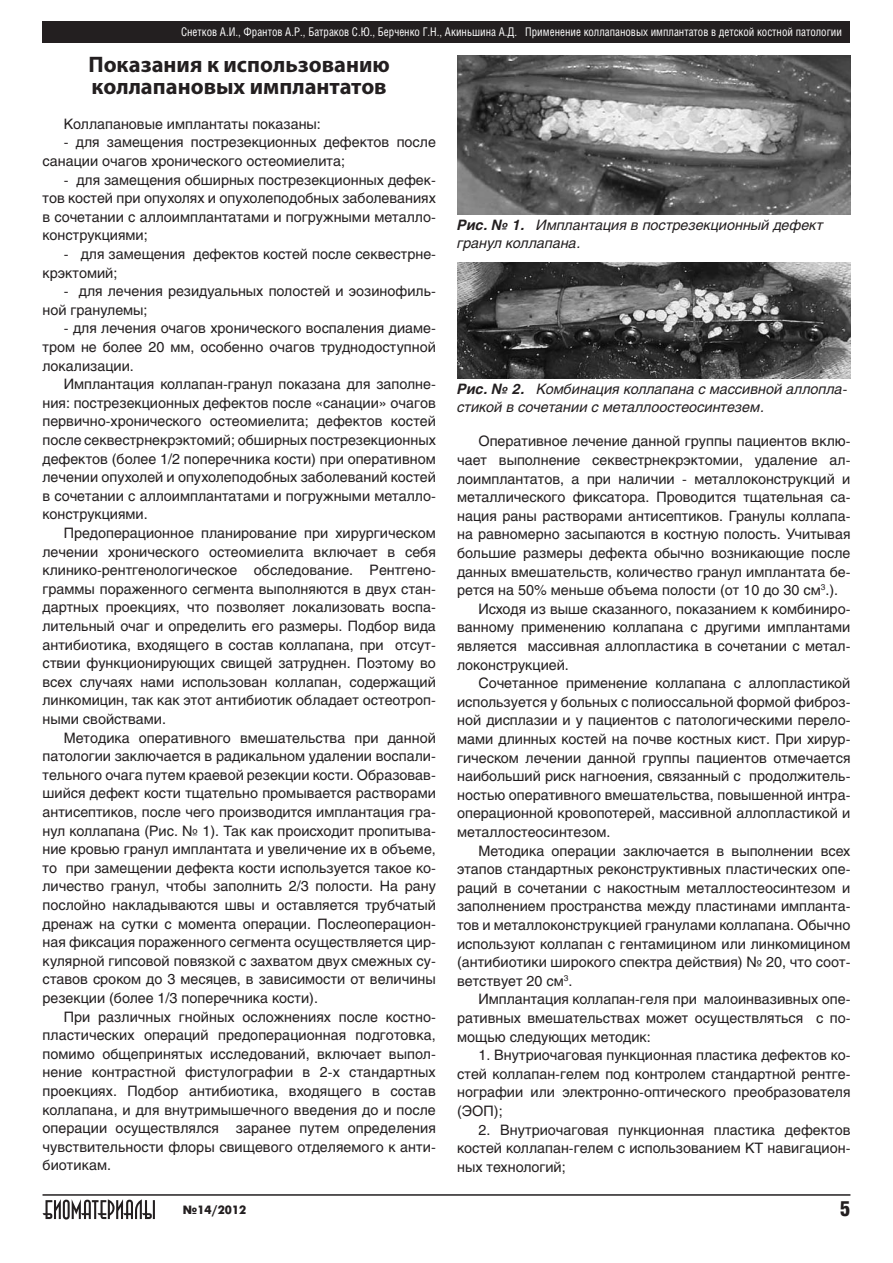
<style>
.page{position:relative;width:893px;height:1263px;background:#fff}
.page>*{position:absolute;margin:0;border:0;box-sizing:border-box;transform-origin:0 0}
.t1{font:700 22.5px/21.8px "Myriad Pro";color:#231f20}
.t2{font:900 21px "Helios Cond";color:#231f20}
.t3{font:14.25px/18.6px "Helios";color:#231f20;text-align:justify}
.t4{font:italic 14.25px/18.6px "Helios";color:#231f20}
.t5{font:12px "Helios Cond";color:#fff;scale:.94 1}
.t6{font:12px "Futuris XC";color:#231f20}
.s1{font-weight:700}
</style>
<div class="page">
<div style="left:43px;top:21px;width:807px;height:22px;background:#231f20"></div>
<hr style="left:43px;top:1194px;width:807px;height:2px;background:#231f20">
<svg style="left:43px;top:1199px;width:112px;height:20px"></svg>
<img style="left:457px;top:55px;width:393px;height:159px">
<img style="left:457px;top:262px;width:393px;height:116px">
<p class="t5" style="left:181px;top:27px;width:704px">Снетков А.И., Франтов А.Р., Батраков С.Ю., Берченко Г.Н., Акиньшина А.Д. Применение коллапановых имплантатов в детской костной патологии</p>
<h1 class="t1" style="left:88px;top:56px;width:303px">Показания к использованию коллапановых имплантатов</h1>
<p class="t3" style="left:64px;top:117px;width:259px">Коллапановые имплантаты показаны:</p>
<p class="t3" style="left:43px;top:135px;width:395px;text-indent:21px">- для замещения пострезекционных дефектов после санации очагов хронического остеомиелита;</p>
<p class="t3" style="left:43px;top:172px;width:395px;text-indent:21px">- для замещения обширных пострезекционных дефек&shy;тов костей при опухолях и опухолеподобных заболеваниях в сочетании с аллоимплантатами и погружными металло&shy;конструкциями;</p>
<p class="t3" style="left:43px;top:247px;width:395px;text-indent:21px">- для замещения дефектов костей после секвестрне&shy;крэктомий;</p>
<p class="t3" style="left:43px;top:284px;width:395px;text-indent:21px">- для лечения резидуальных полостей и эозинофиль&shy;ной гранулемы;</p>
<p class="t3" style="left:43px;top:321px;width:395px;text-indent:21px">- для лечения очагов хронического воспаления диаме&shy;тром не более 20 мм, особенно очагов труднодоступной локализации.</p>
<p class="t3" style="left:43px;top:377px;width:395px;text-indent:21px">Имплантация коллапан-гранул показана для заполне&shy;ния: пострезекционных дефектов после «санации» очагов первично-хронического остеомиелита; дефектов костей после секвестрнекрэктомий; обширных пострезекционных дефектов (более 1/2 поперечника кости) при оперативном лечении опухолей и опухолеподобных заболеваний костей в сочетании с аллоимплантатами и погружными металло&shy;конструкциями.</p>
<p class="t3" style="left:43px;top:526px;width:395px;text-indent:21px">Предоперационное планирование при хирургическом лечении хронического остеомиелита включает в себя клинико-рентгенологическое обследование. Рентгено&shy;граммы пораженного сегмента выполняются в двух стан&shy;дартных проекциях, что позволяет локализовать воспа&shy;лительный очаг и определить его размеры. Подбор вида антибиотика, входящего в состав коллапана, при отсут&shy;ствии функционирующих свищей затруднен. Поэтому во всех случаях нами использован коллапан, содержащий линкомицин, так как этот антибиотик обладает остеотроп&shy;ными свойствами.</p>
<p class="t3" style="left:43px;top:731px;width:395px;text-indent:21px">Методика оперативного вмешательства при данной патологии заключается в радикальном удалении воспали&shy;тельного очага путем краевой резекции кости. Образовав&shy;шийся дефект кости тщательно промывается растворами антисептиков, после чего производится имплантация гра&shy;нул коллапана (Рис. № 1). Так как происходит пропитыва&shy;ние кровью гранул имплантата и увеличение их в объеме, то при замещении дефекта кости используется такое ко&shy;личество гранул, чтобы заполнить 2/3 полости. На рану послойно накладываются швы и оставляется трубчатый дренаж на сутки с момента операции. Послеоперацион&shy;ная фиксация пораженного сегмента осуществляется цир&shy;кулярной гипсовой повязкой с захватом двух смежных су&shy;ставов сроком до 3 месяцев, в зависимости от величины резекции (более 1/3 поперечника кости).</p>
<p class="t3" style="left:43px;top:1010px;width:395px;text-indent:21px">При различных гнойных осложнениях после костно&shy;пластических операций предоперационная подготовка, помимо общепринятых исследований, включает выпол&shy;нение контрастной фистулографии в 2-х стандартных проекциях. Подбор антибиотика, входящего в состав коллапана, и для внутримышечного введения до и после операции осуществлялся заранее путем определения чувствительности флоры свищевого отделяемого к анти&shy;биотикам.</p>
<p class="t4" style="left:457px;top:217px;width:368px"><span class="s1">Рис. № 1.</span> Имплантация в пострезекционный дефект гранул коллапана.</p>
<p class="t4" style="left:457px;top:381px;width:392px"><span class="s1">Рис. № 2.</span> Комбинация коллапана с массивной аллопла&shy;стикой в сочетании с металлоостеосинтезем.</p>
<p class="t3" style="left:478px;top:434px;width:374px">Оперативное лечение данной группы пациентов вклю-</p>
<p class="t3" style="left:457px;top:453px;width:395px">чает выполнение секвестрнекрэктомии, удаление ал-</p>
<p class="t3" style="left:457px;top:471px;width:395px">лоимплантатов, а при наличии - металлоконструкций и</p>
<p class="t3" style="left:457px;top:490px;width:395px">металлического фиксатора. Проводится тщательная са-</p>
<p class="t3" style="left:457px;top:509px;width:395px">нация раны растворами антисептиков. Гранулы коллапа-</p>
<p class="t3" style="left:457px;top:527px;width:395px">на равномерно засыпаются в костную полость. Учитывая</p>
<p class="t3" style="left:457px;top:546px;width:395px">большие размеры дефекта обычно возникающие после</p>
<p class="t3" style="left:457px;top:564px;width:395px">данных вмешательств, количество гранул имплантата бе-</p>
<p class="t3" style="left:457px;top:583px;width:383px">рется на 50% меньше объема полости (от 10 до 30 см<sup>3</sup>.).</p>
<p class="t3" style="left:478px;top:602px;width:374px">Исходя из выше сказанного, показанием к комбиниро-</p>
<p class="t3" style="left:457px;top:620px;width:395px">ванному применению коллапана с другими имплантами</p>
<p class="t3" style="left:457px;top:639px;width:395px">является массивная аллопластика в сочетании с метал-</p>
<p class="t3" style="left:457px;top:657px;width:113px">локонструкцией.</p>
<p class="t3" style="left:478px;top:676px;width:374px">Сочетанное применение коллапана с аллопластикой</p>
<p class="t3" style="left:457px;top:695px;width:395px">используется у больных с полиоссальной формой фиброз-</p>
<p class="t3" style="left:457px;top:713px;width:395px">ной дисплазии и у пациентов с патологическими перело-</p>
<p class="t3" style="left:457px;top:732px;width:395px">мами длинных костей на почве костных кист. При хирур-</p>
<p class="t3" style="left:457px;top:750px;width:395px">гическом лечении данной группы пациентов отмечается</p>
<p class="t3" style="left:457px;top:769px;width:395px">наибольший риск нагноения, связанный с продолжитель-</p>
<p class="t3" style="left:457px;top:788px;width:395px">ностью оперативного вмешательства, повышенной интра-</p>
<p class="t3" style="left:457px;top:806px;width:395px">операционной кровопотерей, массивной аллопластикой и</p>
<p class="t3" style="left:457px;top:825px;width:155px">металлостеосинтезом.</p>
<p class="t3" style="left:478px;top:843px;width:374px">Методика операции заключается в выполнении всех</p>
<p class="t3" style="left:457px;top:862px;width:395px">этапов стандартных реконструктивных пластических опе-</p>
<p class="t3" style="left:457px;top:881px;width:395px">раций в сочетании с накостным металлостеосинтезом и</p>
<p class="t3" style="left:457px;top:899px;width:395px">заполнением пространства между пластинами импланта-</p>
<p class="t3" style="left:457px;top:918px;width:395px">тов и металлоконструкцией гранулами коллапана. Обычно</p>
<p class="t3" style="left:457px;top:936px;width:395px">используют коллапан с гентамицином или линкомицином</p>
<p class="t3" style="left:457px;top:955px;width:395px">(антибиотики широкого спектра действия) № 20, что соот-</p>
<p class="t3" style="left:457px;top:974px;width:117px">ветствует 20 см<sup>3</sup>.</p>
<p class="t3" style="left:478px;top:992px;width:374px">Имплантация коллапан-геля при малоинвазивных опе-</p>
<p class="t3" style="left:457px;top:1011px;width:395px">ративных вмешательствах может осуществляться с по-</p>
<p class="t3" style="left:457px;top:1029px;width:195px">мощью следующих методик:</p>
<p class="t3" style="left:457px;top:1048px;width:395px;text-indent:21px">1. Внутриочаговая пункционная пластика дефектов ко&shy;стей коллапан-гелем под контролем стандартной рентге&shy;нографии или электронно-оптического преобразователя (ЭОП);</p>
<p class="t3" style="left:457px;top:1122px;width:395px;text-indent:21px">2. Внутриочаговая пункционная пластика дефектов костей коллапан-гелем с использованием КТ навигацион&shy;ных технологий;</p>
<p class="t6" style="left:183px;top:1206px;width:65px">№14/2012</p>
<h2 class="t2" style="left:840px;top:1201px;width:12px">5</h2>
</div>
